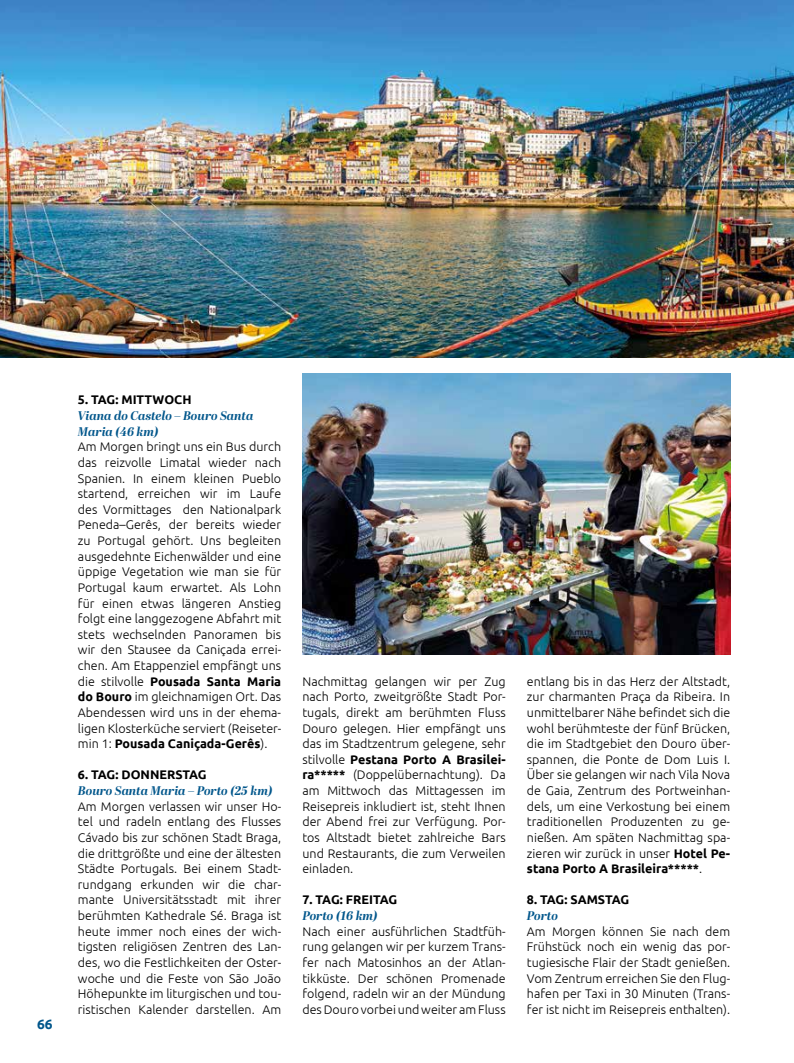
<style>
.page{position:relative;width:794px;height:1063px;background:#fff}
.page>*{position:absolute;margin:0;border:0;box-sizing:border-box;transform-origin:0 0}
.t1{font:700 13.75px "Ubuntu";color:#00568b}
.t2{font:300 12.5px/15.6px "Ubuntu";color:#000;text-align:justify}
.t3{font:italic 700 12.5px/15.6px "Abril Display";color:#00568b}
.t4{font:700 12.5px "Ubuntu";color:#000}
.t5{font:700 12.5px "Ubuntu";letter-spacing:-.025em;color:#000}
.s1{font-weight:700}
</style>
<div class="page">
<img style="left:0;top:0;width:794px;height:358px">
<img style="left:302px;top:373px;width:428px;height:281px">
<p class="t1" style="left:37px;top:1016px;width:17px">66</p>
<p class="t4" style="left:78px;top:392px;width:115px">5. TAG: MITTWOCH</p>
<p class="t3" style="left:78px;top:408px;width:177px">Viana do Castelo – Bouro Santa<br>Maria (46 km)</p>
<p class="t2" style="left:78px;top:439px;width:205px">Am Morgen bringt uns ein Bus durch das reizvolle Limatal wieder nach Spanien. In einem kleinen Pueblo startend, erreichen wir im Laufe des Vormittages den Nationalpark Peneda–Gerês, der bereits wieder zu Portugal gehört. Uns begleiten ausgedehnte Eichenwälder und eine üppige Vegetation wie man sie für Portugal kaum erwartet. Als Lohn für einen etwas längeren Anstieg folgt eine langgezogene Abfahrt mit stets wechselnden Panoramen bis wir den Stausee da Caniçada errei&shy;chen. Am Etappenziel empfängt uns die stilvolle <span class="s1">Pousada Santa Maria do Bouro</span> im gleichnamigen Ort. Das Abendessen wird uns in der ehema&shy;ligen Klosterküche serviert (Reiseter&shy;min 1: <span class="s1">Pousada Caniçada-Gerês</span>).</p>
<p class="t4" style="left:78px;top:767px;width:130px">6. TAG: DONNERSTAG</p>
<p class="t3" style="left:78px;top:783px;width:196px">Bouro Santa Maria – Porto (25 km)</p>
<p class="t2" style="left:78px;top:798px;width:205px">Am Morgen verlassen wir unser Ho&shy;tel und radeln entlang des Flusses Cávado bis zur schönen Stadt Braga, die drittgrößte und eine der ältesten Städte Portugals. Bei einem Stadt&shy;rundgang erkunden wir die char&shy;mante Universitätsstadt mit ihrer berühmten Kathedrale Sé. Braga ist heute immer noch eines der wich&shy;tigsten religiösen Zentren des Lan&shy;des, wo die Festlichkeiten der Oster&shy;woche und die Feste von São João Höhepunkte im liturgischen und tou&shy;ristischen Kalender darstellen. Am</p>
<p class="t2" style="left:302px;top:673px;width:205px">Nachmittag gelangen wir per Zug nach Porto, zweitgrößte Stadt Por&shy;tugals, direkt am berühmten Fluss Douro gelegen. Hier empfängt uns das im Stadtzentrum gelegene, sehr stilvolle <span class="s1">Pestana Porto A Brasilei&shy;ra*****</span> (Doppelübernachtung). Da am Mittwoch das Mittagessen im Reisepreis inkludiert ist, steht Ihnen der Abend frei zur Verfügung. Por&shy;tos Altstadt bietet zahlreiche Bars und Restaurants, die zum Verweilen einladen.</p>
<p class="t4" style="left:302px;top:892px;width:96px">7. TAG: FREITAG</p>
<p class="t3" style="left:302px;top:908px;width:77px">Porto (16 km)</p>
<p class="t2" style="left:302px;top:923px;width:205px">Nach einer ausführlichen Stadtfüh&shy;rung gelangen wir per kurzem Trans&shy;fer nach Matosinhos an der Atlan&shy;tikküste. Der schönen Promenade folgend, radeln wir an der Mündung des Douro vorbei und weiter am Fluss</p>
<p class="t2" style="left:527px;top:673px;width:205px">entlang bis in das Herz der Altstadt, zur charmanten Praça da Ribeira. In unmittelbarer Nähe befindet sich die wohl berühmteste der fünf Brücken, die im Stadtgebiet den Douro über&shy;spannen, die Ponte de Dom Luis I.<br>Über sie gelangen wir nach Vila Nova de Gaia, Zentrum des Portweinhan&shy;dels, um eine Verkostung bei einem traditionellen Produzenten zu ge&shy;nießen. Am späten Nachmittag spa&shy;zieren wir zurück in unser <span class="s1">Hotel Pe&shy;stana Porto A Brasileira*****</span>.</p>
<p class="t5" style="left:527px;top:892px;width:104px">8. TAG: SAMSTAG</p>
<p class="t3" style="left:527px;top:908px;width:33px">Porto</p>
<p class="t2" style="left:527px;top:923px;width:205px">Am Morgen können Sie nach dem Frühstück noch ein wenig das por&shy;tugiesische Flair der Stadt genießen.<br>Vom Zentrum erreichen Sie den Flug&shy;hafen per Taxi in 30 Minuten (Trans&shy;fer ist nicht im Reisepreis enthalten).</p>
</div>
